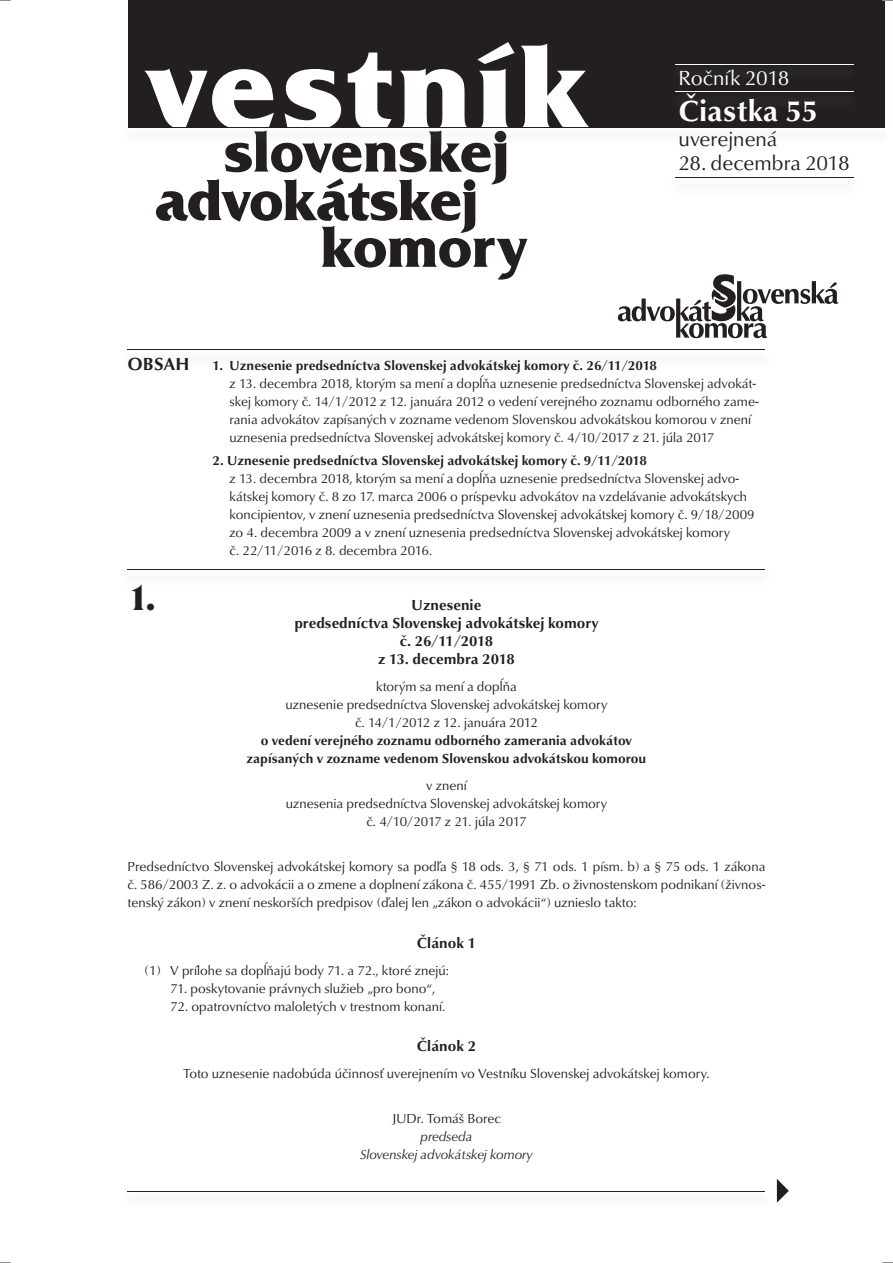
<style>
.page{position:relative;width:893px;height:1263px;background:#fff}
.page>*{position:absolute;margin:0;border:0;box-sizing:border-box;transform-origin:0 0}
.t1{font:700 125.25px "Friz Qua Itc TEE";letter-spacing:.03em;color:#fff}
.t2{font:700 60px/95.2px "Friz Qua Itc TEE";letter-spacing:-.025em;color:#231f20}
.t3{font:700 36px "Friz Qua Itc TEE";color:#231f20}
.t4{font:700 30px "URW Classico TEE";color:#fff}
.t5{font:21px "URW Classico TEE";color:#231f20}
.t6{font:21px "URW Classico TEE";letter-spacing:-.01em;color:#fff}
.t7{font:700 18px "URW Classico TEE";color:#231f20}
.t8{font:700 15px/18px "URW Classico TEE";color:#231f20;text-align:center}
.t9{font:13.5px/18px "URW Classico TEE";color:#231f20}
.t10{font:700 13.5px/18px "URW Classico TEE";color:#231f20;text-align:center}
.t11{font:italic 13.5px/18px "URW Classico TEE";color:#231f20;text-align:center}
</style>
<div class="page">
<div style="left:128px;top:0;width:756px;height:128px;background:#231f20"></div>
<hr style="left:675px;top:177px;width:179px;height:1px;background:#231f20">
<img style="left:231px;top:132px;width:275px;height:12px">
<img style="left:254px;top:130px;width:250px;height:2px">
<hr style="left:128px;top:349px;width:637px;height:1px;background:#231f20">
<hr style="left:128px;top:1191px;width:637px;height:1px;background:#231f20">
<hr style="left:675px;top:91px;width:179px;height:1px;background:#fff">
<hr style="left:675px;top:64px;width:179px;height:1px;background:#fff">
<svg style="left:618px;top:274px;width:220px;height:64px"></svg>
<svg style="left:777px;top:1179px;width:12px;height:24px"></svg>
<hr style="left:128px;top:569px;width:637px;height:1px;background:#231f20">
<h1 class="t1" style="left:145px;top:13px;width:447px">vestník</h1>
<h2 class="t2" style="left:320px;top:103px;width:209px;text-indent:-97px">slovenskej komory</h2>
<h2 class="t2" style="left:154px;top:152px;width:326px">advokátskej</h2>
<h3 class="t6" style="left:678px;top:65px;width:112px">Ročník 2018</h3>
<h3 class="t4" style="left:678px;top:93px;width:141px">Čiastka 55</h3>
<h3 class="t5" style="left:678px;top:127px;width:100px">uverejnená</h3>
<h3 class="t5" style="left:678px;top:151px;width:173px">28. decembra 2018</h3>
<h3 class="t7" style="left:128px;top:353px;width:64px">OBSAH</h3>
<p class="t10" style="left:213px;top:357px;width:446px">1. Uznesenie predsedníctva Slovenskej advokátskej komory č. 26/11/2018</p>
<p class="t9" style="left:230px;top:375px;width:531px">z 13. decembra 2018, ktorým sa mení a dopĺňa uznesenie predsedníctva Slovenskej advokát&shy;skej komory č. 14/1/2012 z 12. januára 2012 o vedení verejného zoznamu odborného zame&shy;rania advokátov zapísaných v zozname vedenom Slovenskou advokátskou komorou v znení uznesenia predsedníctva Slovenskej advokátskej komory č. 4/10/2017 z 21. júla 2017</p>
<p class="t10" style="left:213px;top:451px;width:436px">2. Uznesenie predsedníctva Slovenskej advokátskej komory č. 9/11/2018</p>
<p class="t9" style="left:230px;top:469px;width:526px">z 13. decembra 2018, ktorým sa mení a dopĺňa uznesenie predsedníctva Slovenskej advo&shy;kátskej komory č. 8 zo 17. marca 2006 o príspevku advokátov na vzdelávanie advokátskych koncipientov, v znení uznesenia predsedníctva Slovenskej advokátskej komory č. 9/18/2009 zo 4. decembra 2009 a v znení uznesenia predsedníctva Slovenskej advokátskej komory<br>č. 22/11/2016 z 8. decembra 2016.</p>
<h3 class="t3" style="left:128px;top:577px;width:30px">1.</h3>
<p class="t8" style="left:294px;top:596px;width:306px">Uznesenie<br>predsedníctva Slovenskej advokátskej komory č. 26/11/2018<br>z 13. decembra 2018</p>
<p class="t9" style="left:286px;top:678px;width:323px;text-align:center">ktorým sa mení a dopĺňa<br>uznesenie predsedníctva Slovenskej advokátskej komory č. 14/1/2012 z 12. januára 2012</p>
<p class="t10" style="left:247px;top:732px;width:401px">o vedení verejného zoznamu odborného zamerania advokátov zapísaných v zozname vedenom Slovenskou advokátskou komorou</p>
<p class="t9" style="left:286px;top:777px;width:323px;text-align:center">v znení<br>uznesenia predsedníctva Slovenskej advokátskej komory č. 4/10/2017 z 21. júla 2017</p>
<p class="t9" style="left:128px;top:858px;width:639px;text-align:justify">Predsedníctvo Slovenskej advokátskej komory sa podľa § 18 ods. 3, § 71 ods. 1 písm. b) a § 75 ods. 1 zákona č. 586/2003 Z. z. o advokácii a o zmene a doplnení zákona č. 455/1991 Zb. o živnostenskom podnikaní (živnos&shy;tenský zákon) v znení neskorších predpisov (ďalej len „zákon o advokácii“) uznieslo takto:</p>
<p class="t8" style="left:417px;top:934px;width:61px">Článok 1</p>
<p class="t9" style="left:145px;top:961px;width:306px">(1) V prílohe sa dopĺňajú body 71. a 72., ktoré znejú:</p>
<p class="t9" style="left:170px;top:979px;width:267px">71. poskytovanie právnych služieb „pro bono“,</p>
<p class="t9" style="left:170px;top:997px;width:277px">72. opatrovníctvo maloletých v trestnom konaní.</p>
<p class="t8" style="left:417px;top:1037px;width:61px">Článok 2</p>
<p class="t9" style="left:183px;top:1065px;width:528px">Toto uznesenie nadobúda účinnosť uverejnením vo Vestníku Slovenskej advokátskej komory.</p>
<p class="t9" style="left:392px;top:1110px;width:111px">JUDr. Tomáš Borec</p>
<p class="t11" style="left:360px;top:1128px;width:174px">predseda<br>Slovenskej advokátskej komory</p>
</div>
